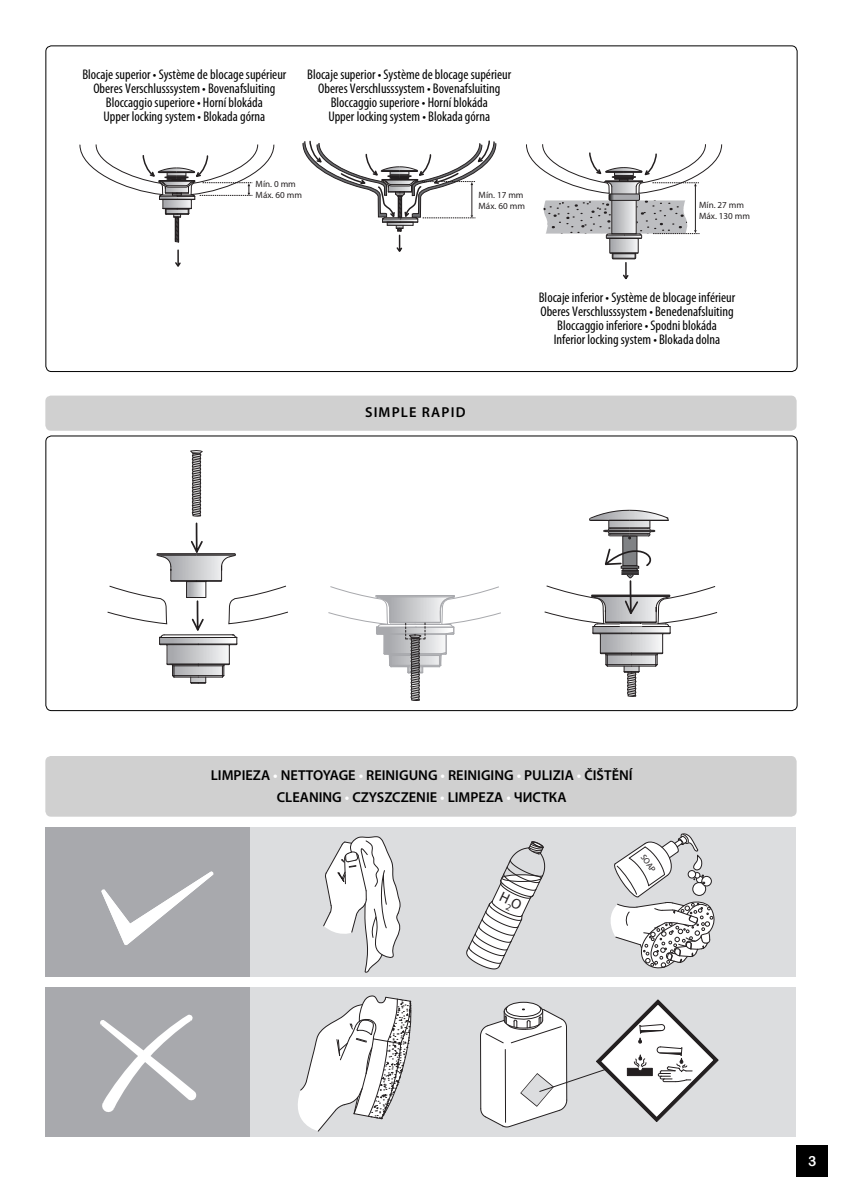
<style>
.page{position:relative;width:842px;height:1191px;background:#fff}
.page>*{position:absolute;margin:0;border:0;box-sizing:border-box;transform-origin:0 0}
.t1{font:600 14.4px/22px "Myriad Pro";color:#000;text-align:center}
.t2{font:600 14.4px "Myriad Pro";letter-spacing:.08em;color:#000}
.t3{font:condensed 14px/14px "Myriad Pro";color:#000;text-align:center}
.t4{font:14px "Arial Rounded MT Bold";color:#fff}
.t5{font:9.2px/11px "Myriad Pro";color:#231f20}
.t6{font:8.4px "Myriad Pro";color:#231f20}
.s1{color:#fff}
</style>
<div class="page">
<div style="left:797px;top:1145px;width:31px;height:31px;background:#000"></div>
<svg style="left:302px;top:140px;width:195px;height:112px"></svg>
<svg style="left:175px;top:249px;width:6px;height:18px"></svg>
<svg style="left:79px;top:144px;width:196px;height:98px"></svg>
<div style="left:387px;top:222px;width:26px;height:4px;border:1px solid #231f20"></div>
<svg style="left:526px;top:144px;width:196px;height:136px"></svg>
<svg style="left:544px;top:509px;width:174px;height:188px"></svg>
<svg style="left:328px;top:586px;width:173px;height:115px"></svg>
<svg style="left:107px;top:450px;width:181px;height:234px"></svg>
<div style="left:45px;top:395px;width:752px;height:36px;background:#d0d0d0;border-radius:6px"></div>
<div style="left:45px;top:756px;width:752px;height:60px;background:#d0d0d0;border-radius:6px"></div>
<div style="left:249px;top:987px;width:547px;height:149px;background:#dcdddf"></div>
<div style="left:249px;top:827px;width:547px;height:150px;background:#dcdddf"></div>
<div style="left:46px;top:987px;width:204px;height:149px;background:#a8a9ad"></div>
<div style="left:45px;top:827px;width:204px;height:150px;background:#a8a9ad"></div>
<svg style="left:100px;top:1014px;width:97px;height:98px"></svg>
<svg style="left:101px;top:871px;width:113px;height:74px"></svg>
<svg style="left:323px;top:836px;width:78px;height:137px"></svg>
<svg style="left:298px;top:995px;width:114px;height:137px"></svg>
<svg style="left:610px;top:833px;width:105px;height:136px"></svg>
<svg style="left:480px;top:999px;width:239px;height:129px"></svg>
<svg style="left:466px;top:841px;width:80px;height:129px"></svg>
<p class="t3" style="left:82px;top:69px;width:206px">Blocaje superior • Système de blocage supérieur Oberes Verschlusssystem • Bovenafsluiting Bloccaggio superiore • Horní blokáda<br>Upper locking system • Blokada górna</p>
<p class="t3" style="left:307px;top:69px;width:206px">Blocaje superior • Système de blocage supérieur Oberes Verschlusssystem • Bovenafsluiting Bloccaggio superiore • Horní blokáda<br>Upper locking system • Blokada górna</p>
<p class="t5" style="left:256px;top:178px;width:48px">Mín. 0 mm<br>Máx. 60 mm</p>
<p class="t5" style="left:479px;top:189px;width:48px">Mín. 17 mm<br>Máx. 60 mm</p>
<p class="t5" style="left:699px;top:199px;width:53px">Mín. 27 mm<br>Máx. 130 mm</p>
<p class="t2" style="left:365px;top:407px;width:102px">SIMPLE RAPID</p>
<p class="t3" style="left:539px;top:292px;width:198px">Blocaje inferior • Système de blocage inférieur Oberes Verschlusssystem • Benedenafsluiting Bloccaggio inferiore • Spodni blokáda<br>Inferior locking system • Blokada dolna</p>
<p class="t1" style="left:211px;top:765px;width:423px">LIMPIEZA <span class="s1">•</span> NETTOYAGE <span class="s1">•</span> REINIGUNG <span class="s1">•</span> REINIGING <span class="s1">•</span> PULIZIA <span class="s1">•</span> ČIŠTĚNÍ<br>CLEANING <span class="s1">•</span> CZYSZCZENIE <span class="s1">•</span> LIMPEZA <span class="s1">•</span> ЧИСТКА</p>
<p class="t6" style="left:647px;top:852px;width:21px;rotate:55deg">SOAP</p>
<p class="t4" style="left:808px;top:1153px;width:10px">3</p>
</div>
